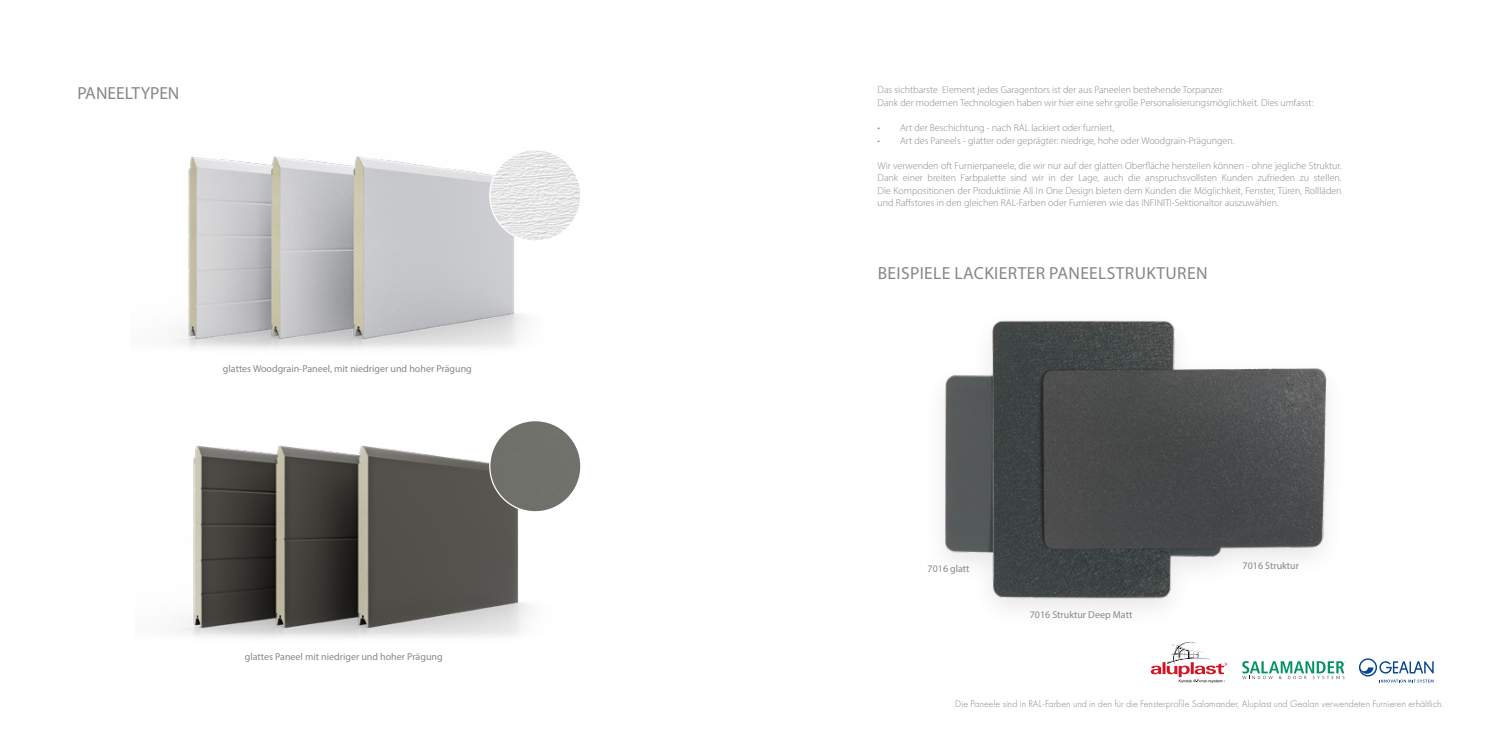
<style>
.page{position:relative;width:1489px;height:745px;background:#fff}
.page>*{position:absolute;margin:0;border:0;box-sizing:border-box;transform-origin:0 0}
.t1{font:17.5px "Myriad Pro";letter-spacing:.02em;color:#878787}
.t2{font:17.5px "Myriad Pro";color:#878787}
.t3{font:300 10px/12.5px "Myriad Pro";color:#878787}
.t4{font:10px "Myriad Pro";color:#878787}
.t5{font:300 10px "Futura PT";color:#878787}
</style>
<div class="page">
<img style="left:178px;top:445px;width:386px;height:193px">
<img style="left:174px;top:156px;width:351px;height:193px">
<img style="left:490px;top:150px;width:91px;height:91px;border-radius:46px">
<div style="left:490px;top:420px;width:91px;height:91px;background:#70716b;border-radius:46px"></div>
<img style="left:943px;top:320px;width:390px;height:363px">
<svg style="left:1150px;top:642px;width:76px;height:40px"></svg>
<svg style="left:1242px;top:660px;width:103px;height:18px"></svg>
<svg style="left:1358px;top:658px;width:75px;height:24px"></svg>
<h1 class="t2" style="left:77px;top:82px;width:103px">PANEELTYPEN</h1>
<p class="t4" style="left:223px;top:362px;width:250px">glattes Woodgrain-Paneel, mit niedriger und hoher Prägung</p>
<p class="t4" style="left:245px;top:649px;width:199px">glattes Paneel mit niedriger und hoher Prägung</p>
<p class="t3" style="left:877px;top:84px;width:437px">Das sichtbarste Element jedes Garagentors ist der aus Paneelen bestehende Torpanzer.<br>Dank der modernen Technologien haben wir hier eine sehr große Personalisierungsmöglichkeit. Dies umfasst:</p>
<p class="t3" style="left:877px;top:121px;width:238px">• Art der Beschichtung - nach RAL lackiert oder furniert,</p>
<p class="t3" style="left:877px;top:134px;width:358px">• Art des Paneels - glatter oder geprägter: niedrige, hohe oder Woodgrain-Prägungen.</p>
<p class="t3" style="left:877px;top:159px;width:465px;text-align:justify">Wir verwenden oft Furnierpaneele, die wir nur auf der glatten Oberfläche herstellen können - ohne jegliche Struktur.<br>Dank einer breiten Farbpalette sind wir in der Lage, auch die anspruchsvollsten Kunden zufrieden zu stellen.<br>Die Kompositionen der Produktlinie All In One Design bieten dem Kunden die Möglichkeit, Fenster, Türen, Rollläden und Raffstores in den gleichen RAL-Farben oder Furnieren wie das INFINITI-Sektionaltor auszuwählen.</p>
<h1 class="t1" style="left:877px;top:262px;width:331px">BEISPIELE LACKIERTER PANEELSTRUKTUREN</h1>
<p class="t4" style="left:927px;top:561px;width:43px">7016 glatt</p>
<p class="t4" style="left:1029px;top:607px;width:104px">7016 Struktur Deep Matt</p>
<p class="t4" style="left:1242px;top:559px;width:58px">7016 Struktur</p>
<p class="t5" style="left:955px;top:697px;width:489px">Die Paneele sind in RAL-Farben und in den für die Fensterprofile Salamander, Aluplast und Gealan verwendeten Furnieren erhältlich.</p>
</div>
